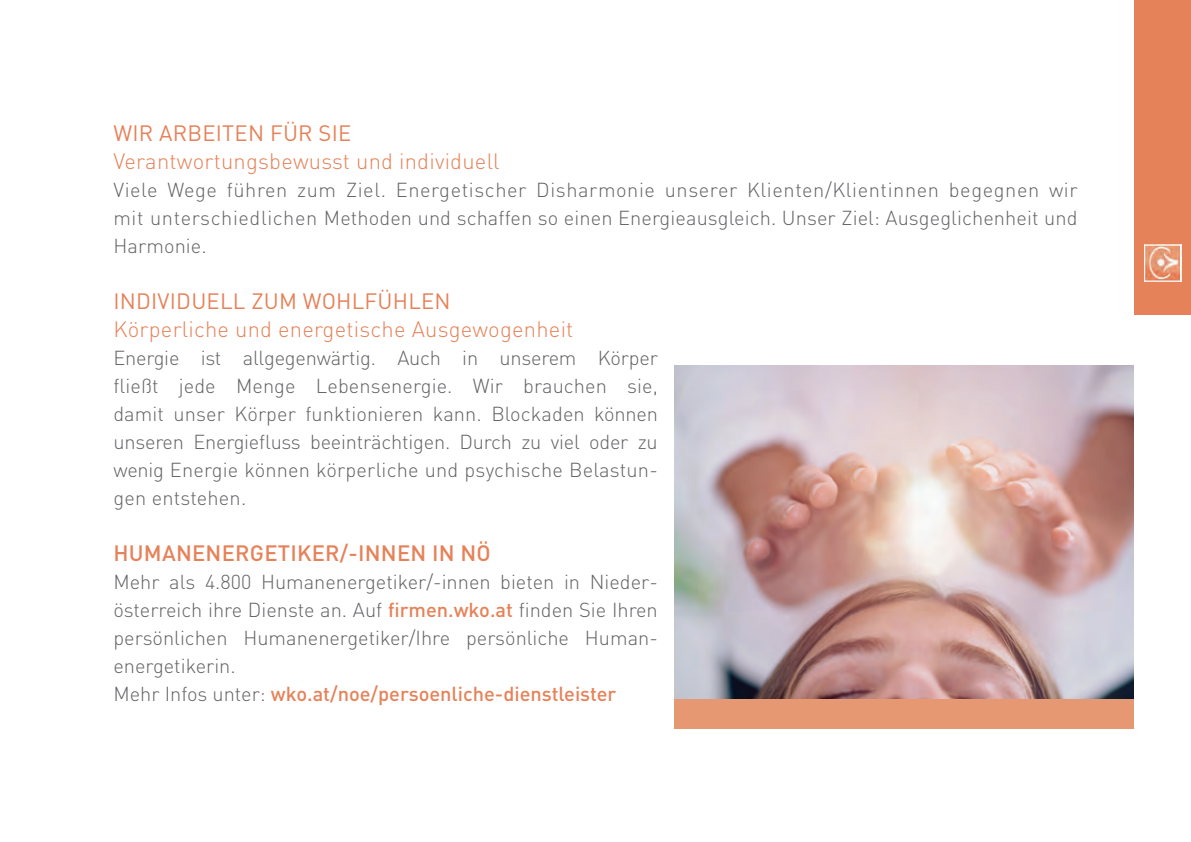
<style>
.page{position:relative;width:1191px;height:842px;background:#fff}
.page>*{position:absolute;margin:0;border:0;box-sizing:border-box;transform-origin:0 0}
.t1{font:300 22px "DIN";letter-spacing:.01em;color:#e68259}
.t2{font:22px "DIN";letter-spacing:.01em;color:#e68259}
.t3{font:500 22px "DIN";letter-spacing:.01em;color:#e68259}
.t4{font:300 20px/28px "DIN";color:#636366;text-align:justify}
.s1{font-weight:500;color:#e68259}
</style>
<div class="page">
<img style="left:675px;top:366px;width:459px;height:333px">
<div style="left:675px;top:699px;width:516px;height:30px;background:#e69873"></div>
<div style="left:1134px;top:0;width:57px;height:316px;background:#e68259"></div>
<div style="left:1134px;top:316px;width:57px;height:526px;background:#fff"></div>
<img style="left:1146px;top:247px;width:33px;height:33px">
<div style="left:1144px;top:245px;width:37px;height:37px;border:1px solid #fff"></div>
<p class="t2" style="left:113px;top:120px;width:239px">WIR ARBEITEN FÜR SIE</p>
<p class="t1" style="left:113px;top:148px;width:387px">Verantwortungsbewusst und individuell</p>
<p class="t4" style="left:113px;top:176px;width:965px">Viele Wege führen zum Ziel. Energetischer Disharmonie unserer Klienten/Klientinnen begegnen wir mit unterschiedlichen Methoden und schaffen so einen Energieausgleich. Unser Ziel: Ausgeglichenheit und Harmonie.</p>
<p class="t2" style="left:113px;top:288px;width:339px">INDIVIDUELL ZUM WOHLFÜHLEN</p>
<p class="t1" style="left:113px;top:316px;width:461px">Körperliche und energetische Ausgewogenheit</p>
<p class="t4" style="left:113px;top:344px;width:546px">Energie ist allgegenwärtig. Auch in unserem Körper fließt jede Menge Lebensenergie. Wir brauchen sie, damit unser Körper funktionieren kann. Blockaden können unseren Energiefluss beeinträchtigen. Durch zu viel oder zu wenig Energie können körperliche und psychische Belastun&shy;gen entstehen.</p>
<p class="t3" style="left:113px;top:539px;width:379px">HUMANENERGETIKER/-INNEN IN NÖ</p>
<p class="t4" style="left:113px;top:568px;width:546px;text-align:left">Mehr als 4.800 Humanenergetiker/-innen bieten in Nieder&shy;österreich ihre Dienste an. Auf <span class="s1">firmen.wko.at</span> finden Sie Ihren persönlichen Humanenergetiker/Ihre persönliche Human&shy;energetikerin.<br>Mehr Infos unter: <span class="s1">wko.at/noe/persoenliche-dienstleister</span></p>
</div>
